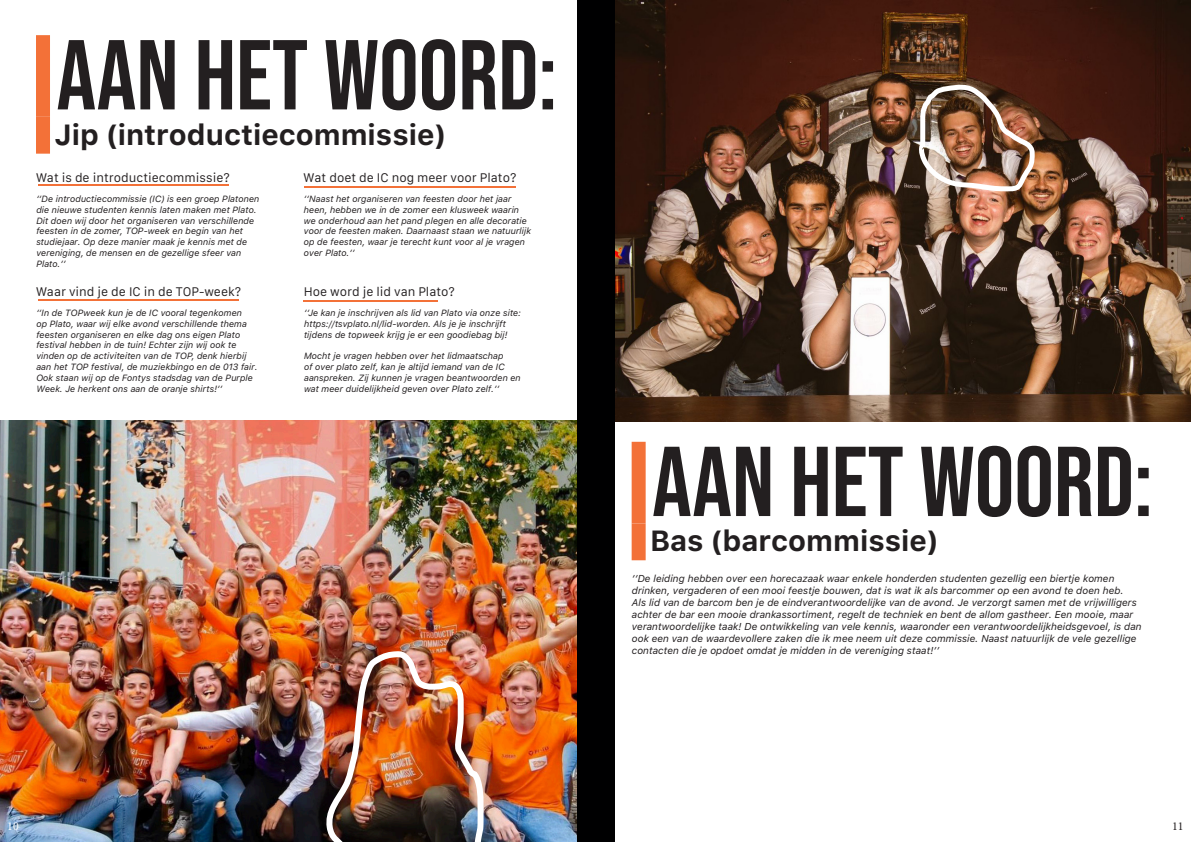
<style>
.page{position:relative;width:1191px;height:842px;background:#fff}
.page>*{position:absolute;margin:0;border:0;box-sizing:border-box;transform-origin:0 0}
.t1{font:99px "Bebas Neue";color:#231f20}
.t2{font:700 29px "Galvji";color:#231f20}
.t3{font:12px "Galvji";color:#231f20}
.t4{font:12px "Minion Pro";color:#fff}
.t5{font:12px "Minion Pro";color:#231f20}
.t6{font:italic 10px/12px "Galvji";color:#231f20}
.t7{font:italic 9px/10.8px "Galvji";color:#231f20}
</style>
<div class="page">
<img style="left:0;top:420px;width:577px;height:422px">
<div style="left:36px;top:35px;width:14px;height:82px;background:#f37138"></div>
<div style="left:36px;top:117px;width:14px;height:37px;background:#f37138"></div>
<hr style="left:38px;top:185px;width:191px;height:1px;background:#f37138">
<hr style="left:38px;top:299px;width:200px;height:2px;background:#f37138">
<hr style="left:304px;top:186px;width:211px;height:2px;background:#f37138">
<hr style="left:303px;top:300px;width:135px;height:2px;background:#f37138">
<img style="left:322px;top:648px;width:164px;height:194px">
<div style="left:631px;top:442px;width:14px;height:81px;background:#f37138"></div>
<div style="left:631px;top:523px;width:14px;height:37px;background:#f37138"></div>
<img style="left:595px;top:0;width:596px;height:422px">
<div style="left:577px;top:1px;width:37px;height:841px;background:#000001"></div>
<img style="left:916px;top:81px;width:122px;height:115px">
<p class="t1" style="left:56px;top:19px;width:502px">AAN HET WOORD:</p>
<p class="t2" style="left:54px;top:117px;width:393px">Jip (introductiecommissie)</p>
<p class="t3" style="left:36px;top:171px;width:195px">Wat is de introductiecommissie?</p>
<p class="t7" style="left:36px;top:194px;width:225px">‘‘De introductiecommissie (IC) is een groep Platonen die nieuwe studenten kennis laten maken met Plato.<br>Dit doen wij door het organiseren van verschillende feesten in de zomer, TOP-week en begin van het studiejaar. Op deze manier maak je kennis met de vereniging, de mensen en de gezellige sfeer van Plato.’’</p>
<p class="t3" style="left:36px;top:285px;width:207px">Waar vind je de IC in de TOP-week?</p>
<p class="t7" style="left:36px;top:307px;width:223px">‘‘In de TOPweek kun je de IC vooral tegenkomen<br>op Plato, waar wij elke avond verschillende thema feesten organiseren en elke dag ons eigen Plato festival hebben in de tuin! Echter zijn wij ook te vinden op de activiteiten van de TOP, denk hierbij aan het TOP festival, de muziekbingo en de 013 fair.<br>Ook staan wij op de Fontys stadsdag van de Purple Week. Je herkent ons aan de oranje shirts!’’</p>
<p class="t3" style="left:303px;top:171px;width:214px">Wat doet de IC nog meer voor Plato?</p>
<p class="t7" style="left:303px;top:194px;width:229px">‘‘Naast het organiseren van feesten door het jaar heen, hebben we in de zomer een klusweek waarin we onderhoud aan het pand plegen en alle decoratie voor de feesten maken. Daarnaast staan we natuurlijk op de feesten, waar je terecht kunt voor al je vragen over Plato.’’</p>
<p class="t3" style="left:304px;top:285px;width:153px">Hoe word je lid van Plato?</p>
<p class="t7" style="left:304px;top:307px;width:218px">‘‘Je kan je inschrijven als lid van Plato via onze site: https://tsvplato.nl/lid-worden. Als je je inschrijft tijdens de topweek krijg je er een goodiebag bij!</p>
<p class="t7" style="left:304px;top:351px;width:218px">Mocht je vragen hebben over het lidmaatschap<br>of over plato zelf, kan je altijd iemand van de IC aanspreken. Zij kunnen je vragen beantwoorden en wat meer duidelijkheid geven over Plato zelf.’’</p>
<p class="t1" style="left:652px;top:426px;width:502px">AAN HET WOORD:</p>
<p class="t2" style="left:650px;top:524px;width:290px">Bas (barcommissie)</p>
<p class="t6" style="left:631px;top:573px;width:511px">‘‘De leiding hebben over een horecazaak waar enkele honderden studenten gezellig een biertje komen drinken, vergaderen of een mooi feestje bouwen, dat is wat ik als barcommer op een avond te doen heb.<br>Als lid van de barcom ben je de eindverantwoordelijke van de avond. Je verzorgt samen met de vrijwilligers achter de bar een mooie drankassortiment, regelt de techniek en bent de allom gastheer. Een mooie, maar verantwoordelijke taak! De ontwikkeling van vele kennis, waaronder een verantwoordelijkheidsgevoel, is dan ook een van de waardevollere zaken die ik mee neem uit deze commissie. Naast natuurlijk de vele gezellige contacten die je opdoet omdat je midden in de vereniging staat!’’</p>
<p class="t4" style="left:7px;top:818px;width:13px">10</p>
<p class="t5" style="left:1172px;top:818px;width:13px">11</p>
</div>
